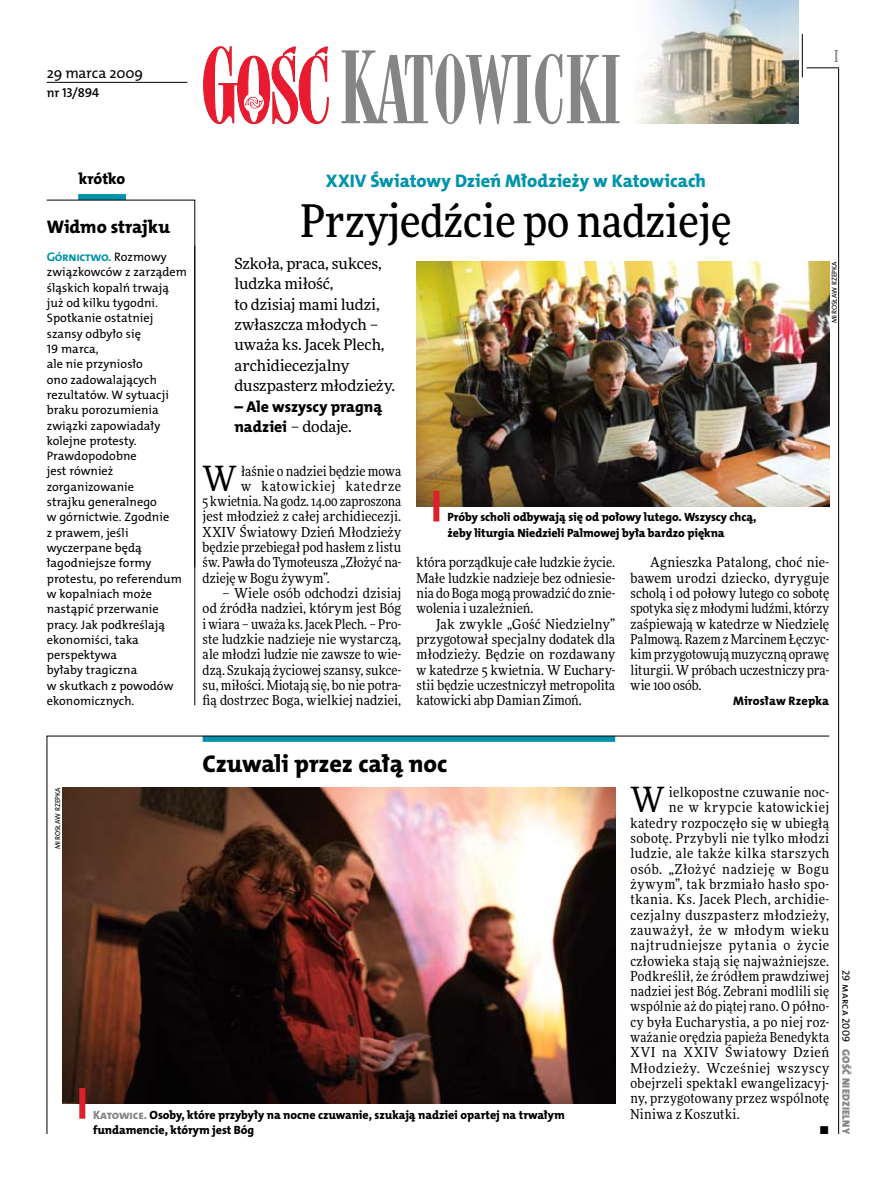
<style>
.page{position:relative;width:893px;height:1191px;background:#fff}
.page>*{position:absolute;margin:0;border:0;box-sizing:border-box;transform-origin:0 0}
.t1{font:500 45px "Freeday Narrow";color:#000}
.t2{font:34.8px "Freeday Narrow News";color:#000}
.t3{font:24.45px "The Mix HP8 Ex Bld";letter-spacing:-.005em;color:#000}
.t4{font:18.3px "The Mix HP8 Ex Bld";color:#0093aa}
.t5{font:18.3px "The Mix HP8 Ex Bld";letter-spacing:-.005em;color:#000}
.t6{font:500 16.5px "Freeday Narrow";color:#858486;scale:.9 1}
.t7{font:15.75px "The Mix HP8 Ex Bld";letter-spacing:-.005em;color:#000}
.t8{font:15.45px/20.4px "Freeday News";letter-spacing:-.005em;color:#000}
.t9{font:14.85px "The Mix HP5 Plain";color:#000}
.t10{font:13.65px/15.3px "Freeday Narrow News";letter-spacing:.02em;color:#000;text-align:justify}
.t11{font:13.65px "Freeday Narrow News";letter-spacing:.05em;color:#000}
.t12{font:13.65px "Freeday Narrow News";letter-spacing:-.005em;color:#000}
.t13{font:13.65px "Freeday Narrow News";letter-spacing:.045em;color:#000}
.t14{font:13.65px "Freeday Narrow News";color:#000}
.t15{font:12.9px "The Mix HP6 Se Bld";letter-spacing:-.01em;color:#000}
.t16{font:12.6px "The Mix HP7 Bld";letter-spacing:-.025em;color:#0093aa}
.t17{font:12.3px/15.3px "The Mix HP5 Plain";letter-spacing:.005em;color:#000}
.t18{font:12.3px "The Mix HP8 Ex Bld";letter-spacing:.01em;color:#000}
.t19{font:12px/15.3px "The Mix HP8 Ex Bld";letter-spacing:-.005em;color:#000}
.t20{font:10.5px "The Mix HP9 Blk";letter-spacing:.025em;color:#858486}
.t21{font:10.5px "The Mix HP5 Plain";letter-spacing:.02em;color:#000}
.t22{font:7.2px "The Mix HP5 Plain";letter-spacing:.035em;color:#000}
.s1{font-family:"The Mix HP5 Plain";font-size:12.3px;color:#000}
.s2{font-family:"The Mix HP8 Ex Bld";font-size:15.75px}
.s3{color:#858486}
</style>
<div class="page">
<hr style="left:838px;top:68px;width:1px;height:1066px;background:#000">
<hr style="left:802px;top:34px;width:1px;height:43px;background:#000">
<hr style="left:806px;top:68px;width:33px;height:1px;background:#000">
<svg style="left:47px;top:735px;width:783px;height:399px"></svg>
<hr style="left:195px;top:246px;width:1px;height:459px;background:#000">
<img style="left:639px;top:0;width:159px;height:123px">
<svg style="left:203px;top:46px;width:126px;height:78px"></svg>
<svg style="left:342px;top:50px;width:277px;height:74px"></svg>
<hr style="left:47px;top:82px;width:140px;height:1px;background:#000">
<img style="left:62px;top:787px;width:553px;height:316px">
<div style="left:79px;top:1088px;width:6px;height:30px;background:#df1f2a"></div>
<img style="left:416px;top:261px;width:413px;height:245px">
<div style="left:433px;top:491px;width:6px;height:30px;background:#df1f2a"></div>
<div style="left:78px;top:194px;width:48px;height:6px;background:#0093aa"></div>
<svg style="left:46px;top:200px;width:149px;height:368px"></svg>
<p class="t9" style="left:47px;top:63px;width:98px">29 marca 2009</p>
<p class="t15" style="left:47px;top:85px;width:54px">nr 13/894</p>
<p class="t6" style="left:834px;top:46px;width:6px">I</p>
<p class="t7" style="left:79px;top:168px;width:48px">krótko</p>
<h3 class="t5" style="left:47px;top:215px;width:125px">Widmo strajku</h3>
<p class="t16" style="left:47px;top:249px;width:121px">Górnictwo. <span class="s1">Rozmowy</span></p>
<p class="t17" style="left:47px;top:265px;width:142px">związkowców z zarządem śląskich kopalń trwają już od kilku tygodni.<br>Spotkanie ostatniej szansy odbyło się<br>19 marca,<br>ale nie przyniosło<br>ono zadowalających rezultatów. W sytuacji braku porozumienia związki zapowiadały kolejne protesty.<br>Prawdopodobne<br>jest również zorganizowanie<br>strajku generalnego<br>w górnictwie. Zgodnie<br>z prawem, jeśli wyczerpane będą łagodniejsze formy protestu, po referendum w kopalniach może nastąpić przerwanie pracy. Jak podkreślają ekonomiści, taka perspektywa<br>byłaby tragiczna<br>w skutkach z powodów ekonomicznych.</p>
<h3 class="t4" style="left:326px;top:169px;width:382px">XXIV Światowy Dzień Młodzieży w Katowicach</h3>
<h1 class="t1" style="left:300px;top:193px;width:432px">Przyjedźcie po nadzieję</h1>
<p class="t8" style="left:234px;top:253px;width:162px">Szkoła, praca, sukces, ludzka miłość,<br>to dzisiaj mami ludzi, zwłaszcza młodych – uważa ks. Jacek Plech, archidiecezjalny duszpasterz młodzieży.</p>
<p class="t7" style="left:234px;top:396px;width:149px">– Ale wszyscy pragną</p>
<p class="t8" style="left:234px;top:416px;width:119px"><span class="s2">nadziei</span> – dodaje.</p>
<h2 class="t2" style="left:203px;top:457px;width:36px">W</h2>
<p class="t10" style="left:241px;top:463px;width:162px">łaśnie o nadziei będzie mowa</p>
<p class="t11" style="left:241px;top:477px;width:162px">w katowickiej katedrze</p>
<p class="t12" style="left:203px;top:493px;width:200px">5 kwietnia. Na godz. 14.00 zaproszona</p>
<p class="t10" style="left:203px;top:509px;width:200px">jest młodzież z całej archidiecezji.</p>
<p class="t10" style="left:203px;top:524px;width:200px">XXIV Światowy Dzień Młodzieży</p>
<p class="t14" style="left:203px;top:539px;width:200px">będzie przebiegał pod hasłem z listu</p>
<p class="t12" style="left:203px;top:554px;width:200px">św. Pawła do Tymoteusza „Złożyć na-</p>
<p class="t10" style="left:203px;top:570px;width:129px">dzieję w Bogu żywym”.</p>
<p class="t10" style="left:203px;top:585px;width:200px;text-indent:20px">– Wiele osób odchodzi dzisiaj od źródła nadziei, którym jest Bóg i wiara – uważa ks.Jacek Plech. – Pro&shy;ste ludzkie nadzieje nie wystarczą, ale młodzi ludzie nie zawsze to wie&shy;dzą. Szukają życiowej szansy, sukce&shy;su, miłości. Miotają się, bo nie potra&shy;fią dostrzec Boga, wielkiej nadziei,</p>
<p class="t22" style="left:830px;top:323px;width:63px;rotate:-90deg">Mirosław Rzepka</p>
<p class="t19" style="left:448px;top:510px;width:310px">Próby scholi odbywają się od połowy lutego. Wszyscy chcą, żeby liturgia Niedzieli Palmowej była bardzo piękna</p>
<p class="t10" style="left:417px;top:555px;width:200px">która porządkuje całe ludzkie życie.<br>Małe ludzkie nadzieje bez odniesie&shy;nia do Boga mogą prowadzić do znie&shy;wolenia i uzależnień.</p>
<p class="t10" style="left:417px;top:616px;width:200px;text-indent:20px">Jak zwykle „Gość Niedzielny” przygotował specjalny dodatek dla młodzieży. Będzie on rozdawany w katedrze 5 kwietnia. W Euchary&shy;stii będzie uczestniczył metropolita katowicki abp Damian Zimoń.</p>
<p class="t10" style="left:630px;top:555px;width:200px;text-indent:20px">Agnieszka Patalong, choć nie&shy;bawem urodzi dziecko, dyryguje scholą i od połowy lutego co sobotę spotyka się zmłodymi ludźmi, którzy zaśpiewają w katedrze w Niedzielę Palmową. Razem z Marcinem Łęczyc&shy;kim przygotowują muzyczną oprawę liturgii. W próbach uczestniczy pra&shy;wie 100 osób.</p>
<p class="t18" style="left:733px;top:693px;width:98px">Mirosław Rzepka</p>
<h3 class="t3" style="left:203px;top:747px;width:246px">Czuwali przez całą noc</h3>
<p class="t22" style="left:53px;top:849px;width:63px;rotate:-90deg">mirosław rzepka</p>
<p class="t19" style="left:93px;top:1107px;width:473px"><span class="s3">Katowice.</span> Osoby, które przybyły na nocne czuwanie, szukają nadziei opartej na trwałym fundamencie, którym jest Bóg</p>
<h2 class="t2" style="left:630px;top:778px;width:36px">W</h2>
<p class="t10" style="left:669px;top:784px;width:162px">ielkopostne czuwanie noc-</p>
<p class="t13" style="left:669px;top:799px;width:162px">ne w krypcie katowickiej</p>
<p class="t10" style="left:630px;top:815px;width:200px">katedry rozpoczęło się w ubiegłą</p>
<p class="t10" style="left:630px;top:830px;width:200px">sobotę. Przybyli nie tylko młodzi</p>
<p class="t10" style="left:630px;top:845px;width:200px">ludzie, ale także kilka starszych</p>
<p class="t13" style="left:630px;top:860px;width:200px">osób. „Złożyć nadzieję w Bogu</p>
<p class="t10" style="left:630px;top:876px;width:200px">żywym”, tak brzmiało hasło spo-</p>
<p class="t10" style="left:630px;top:891px;width:200px">tkania. Ks. Jacek Plech, archidie-</p>
<p class="t10" style="left:630px;top:907px;width:200px">cezjalny duszpasterz młodzieży,</p>
<p class="t11" style="left:630px;top:921px;width:200px">zauważył, że w młodym wieku</p>
<p class="t11" style="left:630px;top:937px;width:200px">najtrudniejsze pytania o życie</p>
<p class="t10" style="left:630px;top:953px;width:200px">człowieka stają się najważniejsze.</p>
<p class="t10" style="left:630px;top:968px;width:200px">Podkreślił, że źródłem prawdziwej</p>
<p class="t10" style="left:630px;top:983px;width:200px">nadziei jest Bóg. Zebrani modlili się</p>
<p class="t10" style="left:630px;top:998px;width:200px">wspólnie aż do piątej rano. O półno-</p>
<p class="t10" style="left:630px;top:1014px;width:200px">cy była Eucharystia, a po niej roz-</p>
<p class="t10" style="left:630px;top:1029px;width:200px">ważanie orędzia papieża Benedykta</p>
<p class="t11" style="left:630px;top:1044px;width:200px">XVI na XXIV Światowy Dzień</p>
<p class="t11" style="left:630px;top:1059px;width:200px">Młodzieży. Wcześniej wszyscy</p>
<p class="t10" style="left:630px;top:1075px;width:200px">obejrzeli spektakl ewangelizacyj-</p>
<p class="t10" style="left:630px;top:1090px;width:200px">ny, przygotowany przez wspólnotę</p>
<p class="t10" style="left:630px;top:1106px;width:111px">Niniwa z Koszutki.</p>
<p class="t10" style="left:819px;top:1121px;width:11px">•</p>
<p class="t21" style="left:853px;top:970px;width:74px;rotate:90deg">29 marca 2009</p>
<p class="t20" style="left:853px;top:1049px;width:86px;rotate:90deg">Gość Niedzielny</p>
</div>
